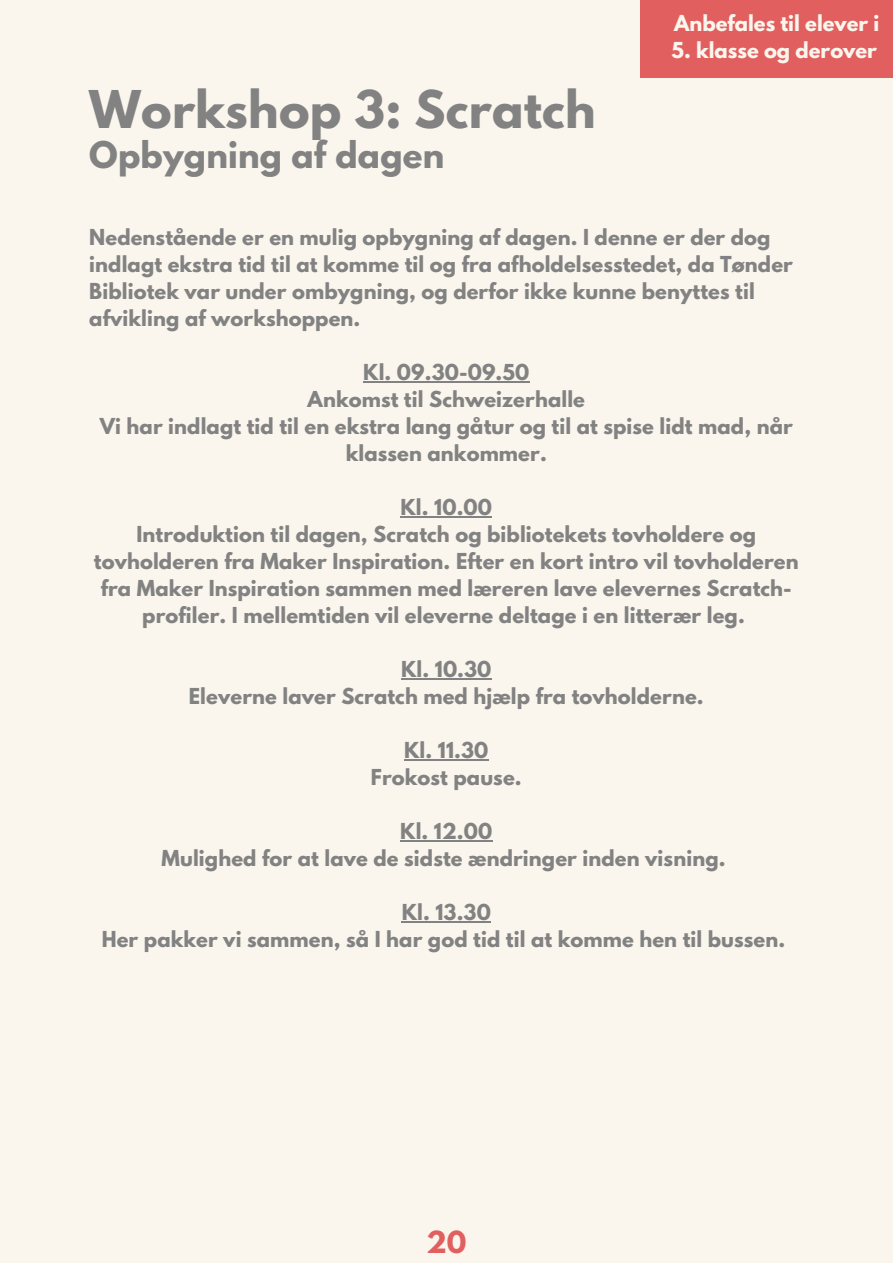
<style>
.page{position:relative;width:893px;height:1264px;background:#fff}
.page>*{position:absolute;margin:0;border:0;box-sizing:border-box;transform-origin:0 0}
.t1{font:700 46.05px "League Spartan";letter-spacing:.005em;color:#828282}
.t2{font:700 32.55px "League Spartan";letter-spacing:.005em;color:#828282}
.t3{font:700 27px "League Spartan";color:#e15f5f}
.t4{font:700 19.5px/27px "League Spartan";letter-spacing:.005em;color:#828282;text-align:center}
.t5{font:700 19.5px "League Spartan";color:#faf6ed}
</style>
<div class="page">
<div style="left:0;top:0;width:892px;height:1262px;background:#faf6ed"></div>
<hr style="left:363px;top:381px;width:166px;height:1px;background:#828282">
<hr style="left:400px;top:516px;width:92px;height:1px;background:#828282">
<hr style="left:401px;top:678px;width:90px;height:1px;background:#828282">
<hr style="left:404px;top:759px;width:84px;height:1px;background:#828282">
<hr style="left:400px;top:840px;width:92px;height:1px;background:#828282">
<hr style="left:401px;top:921px;width:90px;height:1px;background:#828282">
<div style="left:640px;top:0;width:252px;height:78px;background:#e15f5f"></div>
<p class="t1" style="left:89px;top:87px;width:508px">Workshop 3: Scratch</p>
<p class="t2" style="left:89px;top:138px;width:356px">Opbygning af dagen</p>
<p class="t5" style="left:674px;top:14px;width:207px">Anbefales til elever i</p>
<p class="t5" style="left:671px;top:41px;width:207px">5. klasse og derover</p>
<p class="t4" style="left:89px;top:226px;width:705px;text-align:left">Nedenstående er en mulig opbygning af dagen. I denne er der dog indlagt ekstra tid til at komme til og fra afholdelsesstedet, da Tønder Bibliotek var under ombygning, og derfor ikke kunne benyttes til afvikling af workshoppen.</p>
<p class="t4" style="left:363px;top:361px;width:167px">Kl. 09.30-09.50</p>
<p class="t4" style="left:307px;top:388px;width:279px">Ankomst til Schweizerhalle</p>
<p class="t4" style="left:100px;top:415px;width:694px">Vi har indlagt tid til en ekstra lang gåtur og til at spise lidt mad, når klassen ankommer.</p>
<p class="t4" style="left:400px;top:496px;width:93px">Kl. 10.00</p>
<p class="t4" style="left:94px;top:523px;width:706px">Introduktion til dagen, Scratch og bibliotekets tovholdere og tovholderen fra Maker Inspiration. Efter en kort intro vil tovholderen fra Maker Inspiration sammen med læreren lave elevernes Scratch&shy;profiler. I mellemtiden vil eleverne deltage i en litterær leg.</p>
<p class="t4" style="left:401px;top:658px;width:92px">Kl. 10.30</p>
<p class="t4" style="left:189px;top:685px;width:516px">Eleverne laver Scratch med hjælp fra tovholderne.</p>
<p class="t4" style="left:404px;top:739px;width:86px">Kl. 11.30</p>
<p class="t4" style="left:371px;top:766px;width:152px">Frokost pause.</p>
<p class="t4" style="left:400px;top:820px;width:93px">Kl. 12.00</p>
<p class="t4" style="left:161px;top:847px;width:565px">Mulighed for at lave de sidste ændringer inden visning.</p>
<p class="t4" style="left:401px;top:901px;width:91px">Kl. 13.30</p>
<p class="t4" style="left:102px;top:928px;width:685px">Her pakker vi sammen, så I har god tid til at komme hen til bussen.</p>
<p class="t3" style="left:426px;top:1228px;width:41px">20</p>
</div>
